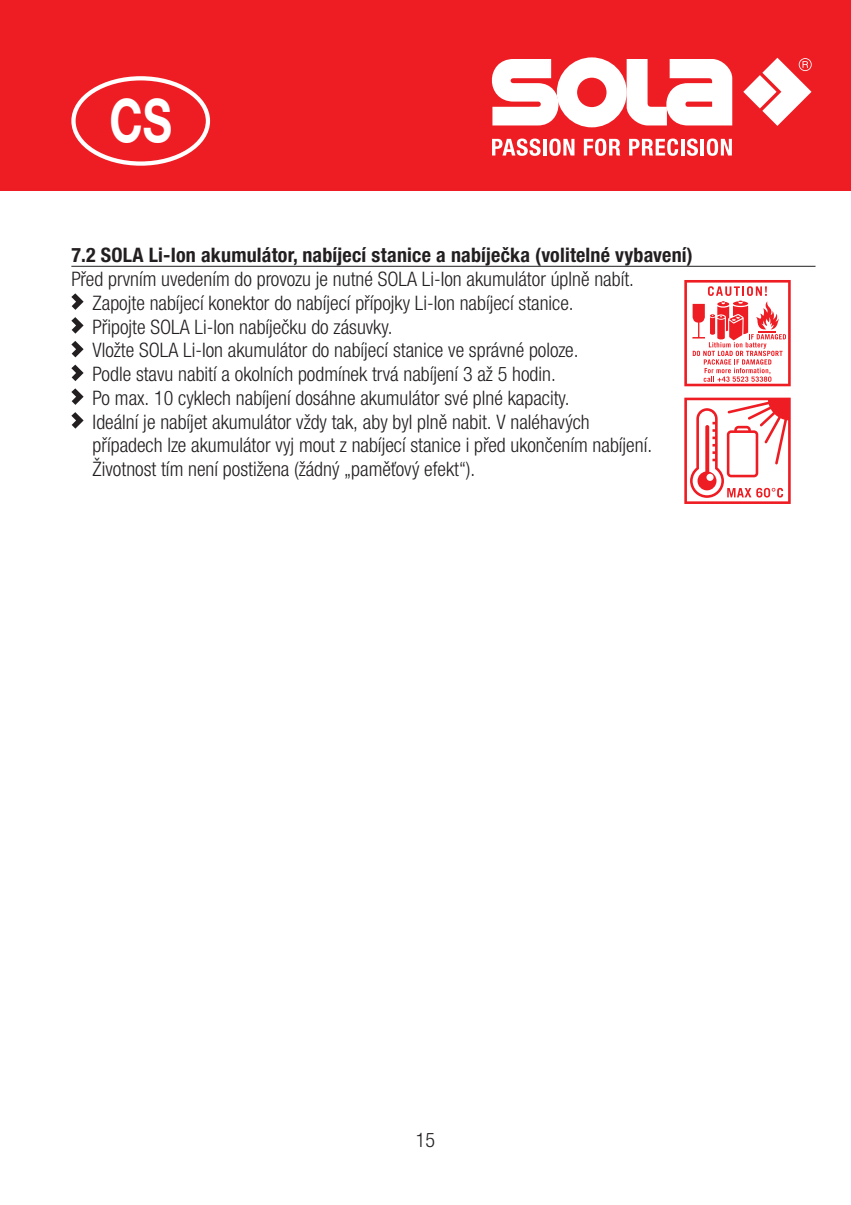
<style>
.page{position:relative;width:851px;height:1205px;background:#fff}
.page>*{position:absolute;margin:0;border:0;box-sizing:border-box;transform-origin:0 0}
.t1{font:700 60px "Helvetica Neue LTW1 G";color:#fff;scale:.75 1}
.t2{font:300 condensed 20px/23.8px "Helvetica Neue LTW1 G";color:#231f20}
.t3{font:700 condensed 20px "Helvetica Neue LTW1 G";letter-spacing:.01em;color:#231f20}
.t4{font:300 condensed 20px "Helvetica Neue LT Std";color:#231f20}
</style>
<div class="page">
<div style="left:0;top:0;width:850px;height:191px;background:#ee1d23"></div>
<div style="left:71px;top:76px;width:139px;height:90px;border:4px solid #fff;border-radius:50%"></div>
<svg style="left:491px;top:57px;width:241px;height:70px"></svg>
<svg style="left:743px;top:58px;width:68px;height:68px"></svg>
<svg style="left:492px;top:139px;width:48px;height:17px"></svg>
<hr style="left:543px;top:139px;width:3px;height:16px;background:#fff">
<svg style="left:549px;top:139px;width:25px;height:17px"></svg>
<svg style="left:583px;top:139px;width:37px;height:17px"></svg>
<svg style="left:629px;top:139px;width:49px;height:17px"></svg>
<hr style="left:681px;top:139px;width:3px;height:16px;background:#fff">
<svg style="left:686px;top:139px;width:11px;height:17px"></svg>
<hr style="left:700px;top:139px;width:3px;height:16px;background:#fff">
<svg style="left:706px;top:139px;width:25px;height:17px"></svg>
<hr style="left:71px;top:266px;width:744px;height:1px;background:#231f20">
<svg style="left:71px;top:293px;width:13px;height:17px"></svg>
<svg style="left:71px;top:317px;width:13px;height:17px"></svg>
<svg style="left:71px;top:341px;width:13px;height:16px"></svg>
<svg style="left:71px;top:365px;width:13px;height:16px"></svg>
<svg style="left:71px;top:388px;width:13px;height:17px"></svg>
<svg style="left:71px;top:412px;width:13px;height:17px"></svg>
<svg style="left:684px;top:280px;width:106px;height:106px"></svg>
<svg style="left:684px;top:398px;width:106px;height:106px"></svg>
<h1 class="t1" style="left:109px;top:84px;width:85px">CS</h1>
<p class="t3" style="left:71px;top:243px;width:623px">7.2 SOLA Li-Ion akumulátor, nabíjecí stanice a nabíječka (volitelné vybavení)</p>
<p class="t2" style="left:93px;top:267px;width:561px;text-indent:-21px">Před prvním uvedením do provozu je nutné SOLA Li-Ion akumulátor úplně nabít.<br>Zapojte nabíjecí konektor do nabíjecí přípojky Li-Ion nabíjecí stanice.<br>Připojte SOLA Li-Ion nabíječku do zásuvky.<br>Vložte SOLA Li-Ion akumulátor do nabíjecí stanice ve správné poloze.<br>Podle stavu nabití a okolních podmínek trvá nabíjení 3 až 5 hodin.<br>Po max. 10 cyklech nabíjení dosáhne akumulátor své plné kapacity.<br>Ideální je nabíjet akumulátor vždy tak, aby byl plně nabit. V naléhavých případech lze akumulátor vyj mout z nabíjecí stanice i před ukončením nabíjení.<br>Životnost tím není postižena (žádný „paměťový efekt“).</p>
<p class="t4" style="left:416px;top:1128px;width:21px">15</p>
</div>
